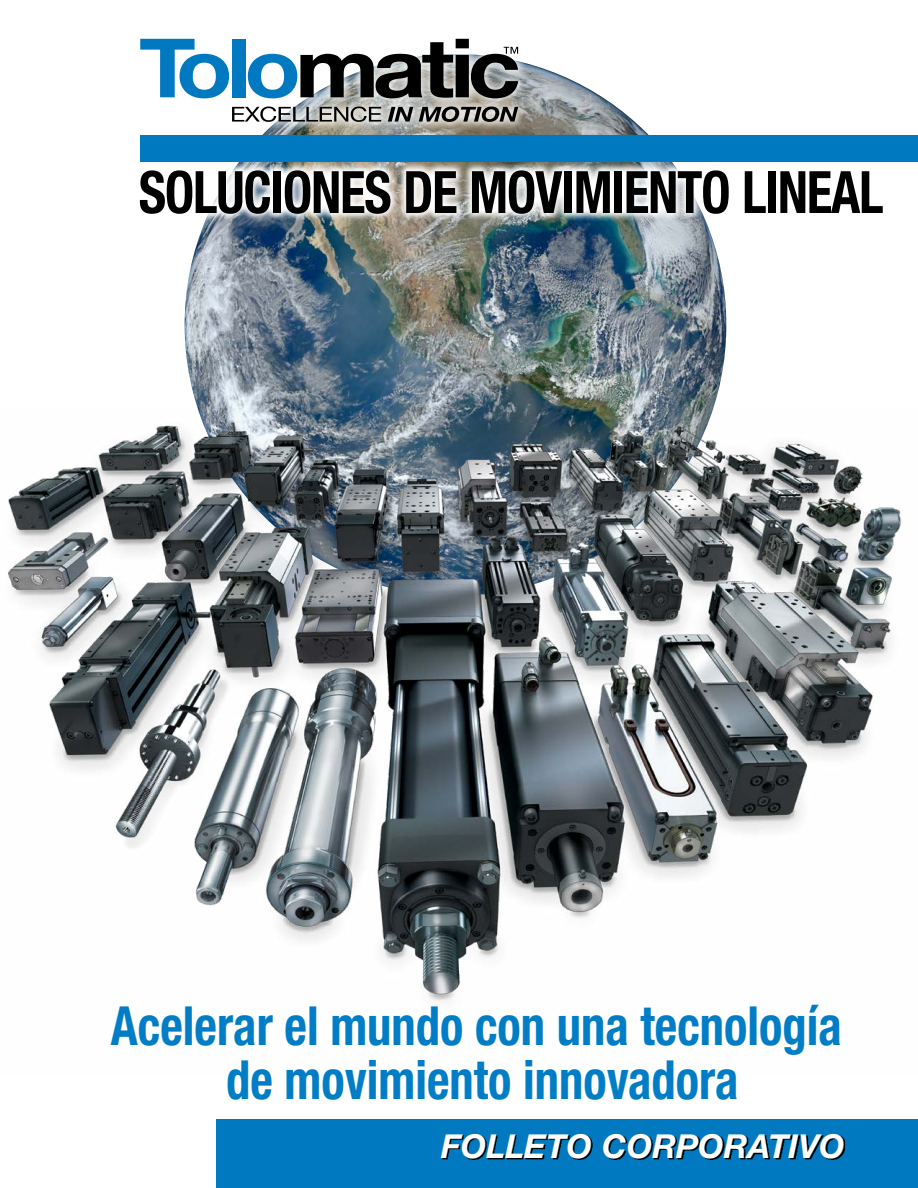
<style>
.page{position:relative;width:918px;height:1188px;background:#fff}
.page>*{position:absolute;margin:0;border:0;box-sizing:border-box;transform-origin:0 0}
.t1{font:700 condensed 58.5px "Helvetica Neue LT Std";letter-spacing:-.02em;color:#000;scale:.9 1}
.t2{font:700 condensed 54px/54px "Helvetica Neue LT Std";color:#007dc5;text-align:center;scale:.9 1}
.t3{font:italic 700 33px "Helvetica Neue LT Std";color:#fff}
</style>
<div class="page">
<img style="left:185px;top:54px;width:541px;height:542px;border-radius:271px">
<img style="left:8px;top:409px;width:894px;height:592px">
<div style="left:140px;top:135px;width:778px;height:27px;background:#0079c1"></div>
<div style="left:130px;top:29px;width:398px;height:103px;background:#fff;opacity:.75"></div>
<svg style="left:232px;top:107px;width:149px;height:15px"></svg>
<svg style="left:388px;top:107px;width:25px;height:15px"></svg>
<svg style="left:419px;top:107px;width:99px;height:15px"></svg>
<svg style="left:140px;top:39px;width:89px;height:59px"></svg>
<div style="left:232px;top:39px;width:13px;height:58px;background:#0079c1"></div>
<svg style="left:248px;top:39px;width:270px;height:59px"></svg>
<div style="left:217px;top:1120px;width:701px;height:68px;background:#0079c1"></div>
<svg style="left:204px;top:162px;width:503px;height:61px"></svg>
<svg style="left:443px;top:1135px;width:402px;height:25px"></svg>
<p class="t1" style="left:139px;top:157px;width:829px">SOLUCIONES DE MOVIMIENTO LINEAL</p>
<p class="t2" style="left:111px;top:998px;width:814px">Acelerar el mundo con una tecnología de movimiento innovadora</p>
<p class="t3" style="left:441px;top:1125px;width:405px">FOLLETO CORPORATIVO</p>
</div>
